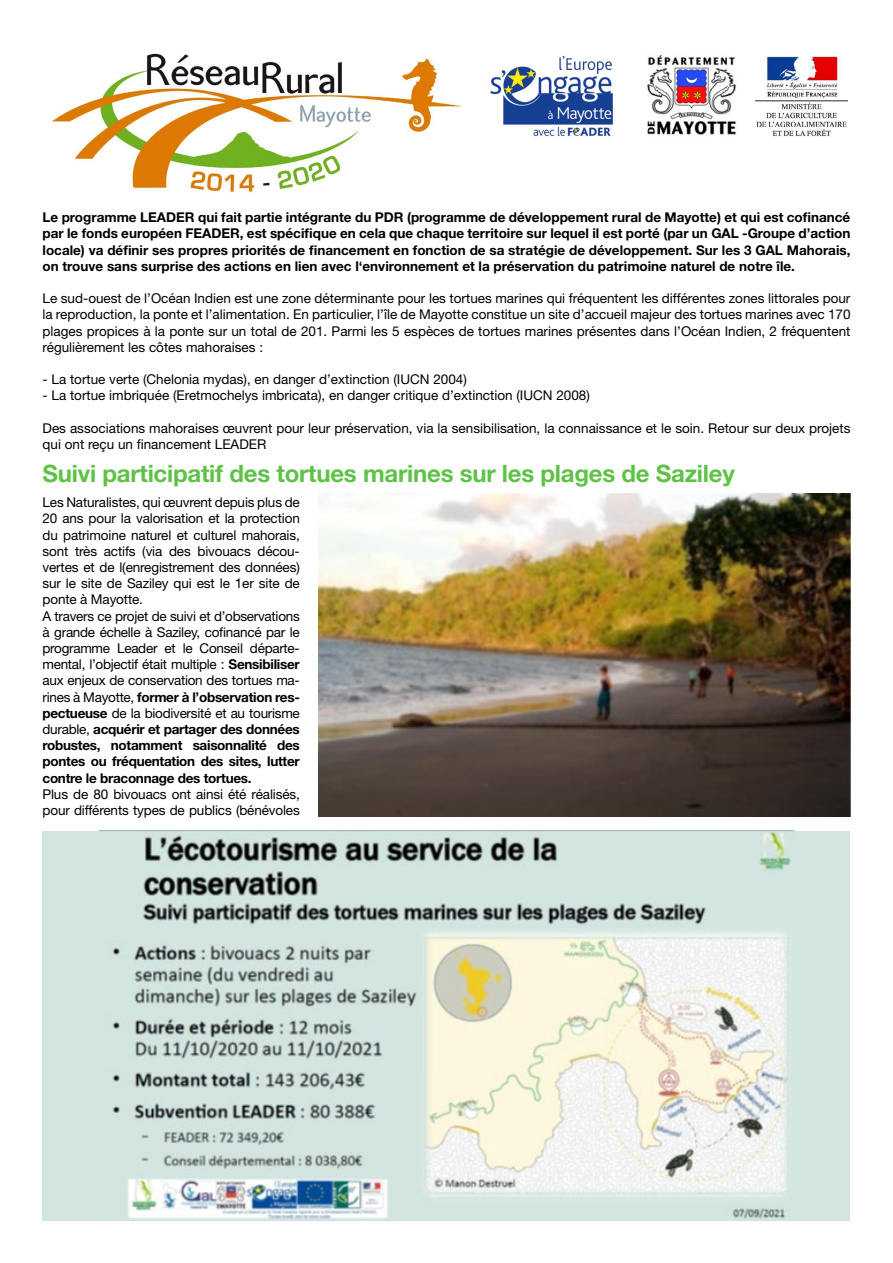
<style>
.page{position:relative;width:893px;height:1263px;background:#fff}
.page>*{position:absolute;margin:0;border:0;box-sizing:border-box;transform-origin:0 0}
.t1{font:700 24px "Helvetica Neue LT Std";letter-spacing:-.01em;color:#5ec246}
.t2{font:13.5px/16.2px "Helvetica Neue LT Std";letter-spacing:-.01em;color:#000}
.t3{font:700 13.5px/16.2px "Helvetica Neue LT Std";color:#000;text-align:justify}
.s1{font-weight:700}
</style>
<div class="page">
<img style="left:52px;top:53px;width:410px;height:139px">
<img style="left:490px;top:55px;width:123px;height:82px">
<img style="left:647px;top:55px;width:89px;height:80px">
<div style="left:43px;top:831px;width:807px;height:389px;background:#d2e5e1"></div>
<img style="left:112px;top:831px;width:679px;height:388px">
<img style="left:319px;top:493px;width:531px;height:323px">
<img style="left:755px;top:56px;width:93px;height:81px">
<p class="t3" style="left:43px;top:209px;width:809px">Le programme LEADER qui fait partie intégrante du PDR (programme de développement rural de Mayotte) et qui est cofinancé par le fonds européen FEADER, est spécifique en cela que chaque territoire sur lequel il est porté (par un GAL -Groupe d’action locale) va définir ses propres priorités de financement en fonction de sa stratégie de développement. Sur les 3 GAL Mahorais, on trouve sans surprise des actions en lien avec l‘environnement et la préservation du patrimoine naturel de notre île.</p>
<p class="t2" style="left:43px;top:290px;width:809px;text-align:justify">Le sud-ouest de l’Océan Indien est une zone déterminante pour les tortues marines qui fréquentent les différentes zones littorales pour la reproduction, la ponte et l’alimentation. En particulier, l’île de Mayotte constitue un site d’accueil majeur des tortues marines avec 170 plages propices à la ponte sur un total de 201. Parmi les 5 espèces de tortues marines présentes dans l’Océan Indien, 2 fréquentent régulièrement les côtes mahoraises :</p>
<p class="t2" style="left:43px;top:371px;width:426px">- La tortue verte (Chelonia mydas), en danger d’extinction (IUCN 2004)</p>
<p class="t2" style="left:43px;top:387px;width:549px">- La tortue imbriquée (Eretmochelys imbricata), en danger critique d’extinction (IUCN 2008)</p>
<p class="t2" style="left:43px;top:420px;width:809px">Des associations mahoraises œuvrent pour leur préservation, via la sensibilisation, la connaissance et le soin. Retour sur deux projets qui ont reçu un financement LEADER</p>
<h1 class="t1" style="left:43px;top:459px;width:694px">Suivi participatif des tortues marines sur les plages de Saziley</h1>
<p class="t2" style="left:43px;top:494px;width:259px">Les Naturalistes, qui œuvrent depuis plus de 20 ans pour la valorisation et la protection du patrimoine naturel et culturel mahorais, sont très actifs (via des bivouacs décou&shy;vertes et de l(enregistrement des données) sur le site de Saziley qui est le 1er site de ponte à Mayotte.<br>A travers ce projet de suivi et d’observations à grande échelle à Saziley, cofinancé par le programme Leader et le Conseil départe&shy;mental, l’objectif était multiple : <span class="s1">Sensibiliser </span>aux enjeux de conservation des tortues ma&shy;rines à Mayotte, <span class="s1">former à l’observation res&shy;pectueuse</span> de la biodiversité et au tourisme durable, <span class="s1">acquérir et partager des données robustes, notamment saisonnalité des pontes ou fréquentation des sites, lutter contre le braconnage des tortues.</span></p>
<p class="t2" style="left:43px;top:786px;width:259px">Plus de 80 bivouacs ont ainsi été réalisés, pour différents types de publics (bénévoles</p>
</div>
